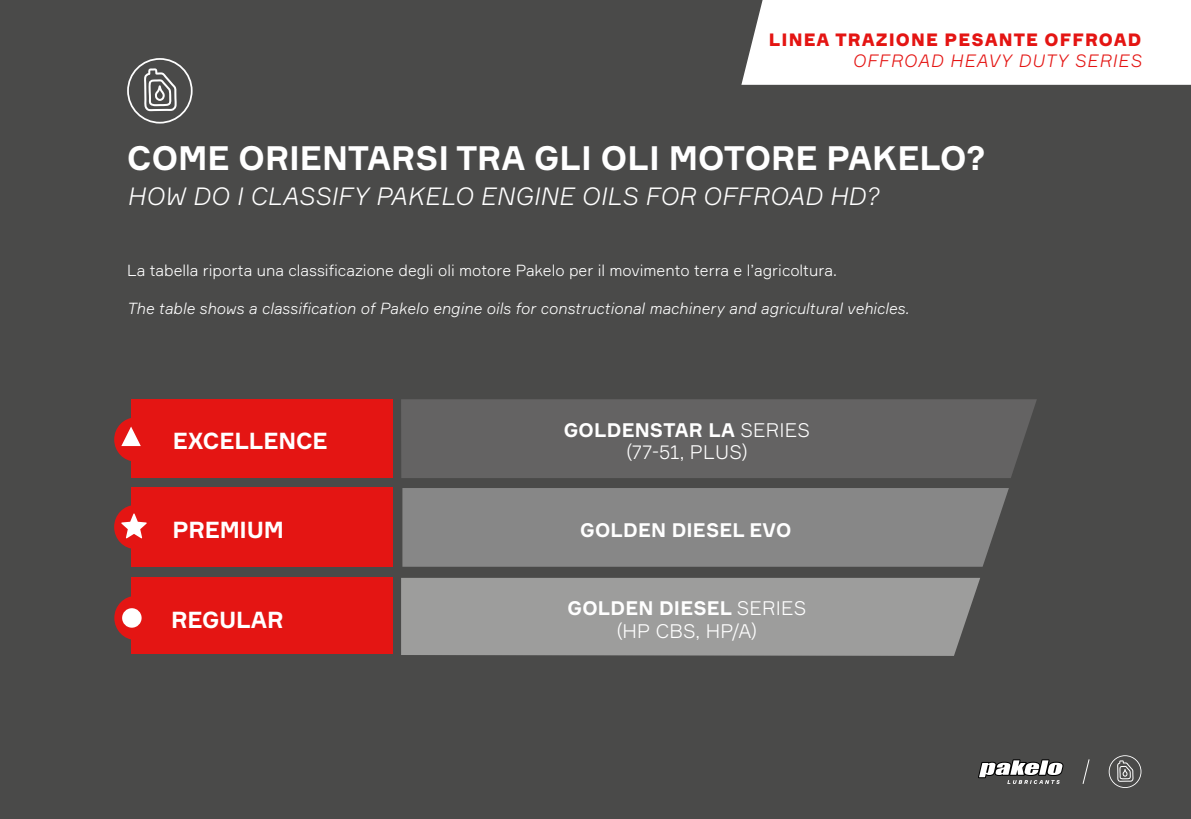
<style>
.page{position:relative;width:1191px;height:819px;background:#4a4a49}
.page>*{position:absolute;margin:0;border:0;box-sizing:border-box;transform-origin:0 0}
.t1{font:700 33.25px "Formular";color:#fff}
.t2{font:italic 300 24.5px "Formular";letter-spacing:.01em;color:#fff}
.t3{font:700 22.75px "Formular";letter-spacing:-.01em;color:#fff}
.t4{font:300 19.25px/22.8px "Formular";letter-spacing:.01em;color:#fff;text-align:center}
.t5{font:700 19.25px "Formular";letter-spacing:.01em;color:#fff}
.t6{font:900 17.5px "Formular";letter-spacing:.06em;color:#e41513}
.t7{font:italic 300 17.5px "Formular";letter-spacing:.06em;color:#e41513}
.t8{font:italic 300 15.75px "Formular";color:#fff}
.t9{font:300 15.75px "Formular";color:#fff}
.s1{font-weight:700}
</style>
<div class="page">
<div style="left:741px;top:0;width:450px;height:85px;background:#fff"></div>
<svg style="left:1108px;top:755px;width:33px;height:33px"></svg>
<svg style="left:978px;top:759px;width:85px;height:25px"></svg>
<svg style="left:1082px;top:759px;width:8px;height:25px"></svg>
<svg style="left:127px;top:58px;width:66px;height:65px"></svg>
<div style="left:402px;top:488px;width:607px;height:78px;background:#878787"></div>
<div style="left:401px;top:399px;width:636px;height:79px;background:#646363"></div>
<div style="left:401px;top:578px;width:579px;height:78px;background:#9d9d9c"></div>
<div style="left:131px;top:577px;width:261px;height:76px;background:#e41513"></div>
<div style="left:131px;top:487px;width:261px;height:79px;background:#e41513"></div>
<div style="left:131px;top:399px;width:261px;height:79px;background:#e41513"></div>
<div style="left:114px;top:417px;width:43px;height:44px;background:#e41513;border-radius:50%"></div>
<div style="left:114px;top:505px;width:43px;height:44px;background:#e41513;border-radius:50%"></div>
<svg style="left:121px;top:513px;width:26px;height:25px"></svg>
<div style="left:114px;top:596px;width:43px;height:44px;background:#e41513;border-radius:50%"></div>
<div style="left:122px;top:608px;width:20px;height:19px;background:#fff;border-radius:50%"></div>
<svg style="left:121px;top:426px;width:20px;height:20px"></svg>
<p class="t6" style="left:769px;top:29px;width:374px">LINEA TRAZIONE PESANTE OFFROAD</p>
<p class="t7" style="left:852px;top:50px;width:290px">OFFROAD HEAVY DUTY SERIES</p>
<h1 class="t1" style="left:127px;top:137px;width:860px">COME ORIENTARSI TRA GLI OLI MOTORE PAKELO?</h1>
<h2 class="t2" style="left:127px;top:181px;width:753px">HOW DO I CLASSIFY PAKELO ENGINE OILS FOR OFFROAD HD?</h2>
<p class="t9" style="left:127px;top:260px;width:711px">La tabella riporta una classificazione degli oli motore Pakelo per il movimento terra e l’agricoltura.</p>
<p class="t8" style="left:127px;top:299px;width:783px">The table shows a classification of Pakelo engine oils for constructional machinery and agricultural vehicles.</p>
<h3 class="t3" style="left:173px;top:426px;width:156px">EXCELLENCE</h3>
<h3 class="t3" style="left:172px;top:516px;width:113px">PREMIUM</h3>
<h3 class="t3" style="left:171px;top:606px;width:114px">REGULAR</h3>
<p class="t4" style="left:564px;top:418px;width:248px"><span class="s1">GOLDENSTAR LA</span> SERIES (77-51, PLUS)</p>
<p class="t5" style="left:580px;top:518px;width:213px">GOLDEN DIESEL EVO</p>
<p class="t4" style="left:567px;top:596px;width:240px"><span class="s1">GOLDEN DIESEL</span> SERIES (HP CBS, HP/A)</p>
</div>
